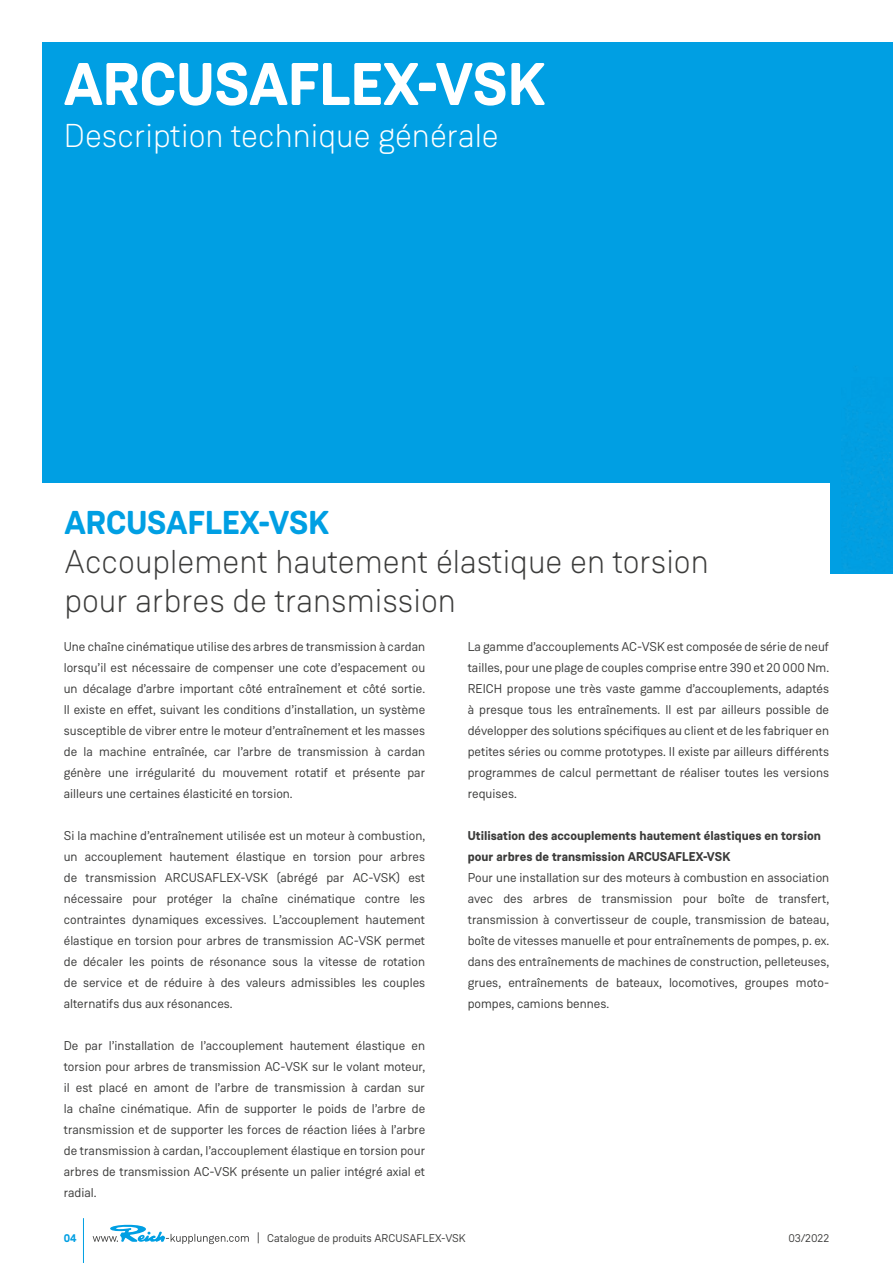
<style>
.page{position:relative;width:893px;height:1263px;background:#fff}
.page>*{position:absolute;margin:0;border:0;box-sizing:border-box;transform-origin:0 0}
.t1{font:700 60px "Weissenhof Grotesk";color:#fff}
.t2{font:300 33px/39px "Weissenhof Grotesk";color:#3c3c3b}
.t3{font:300 33px "Weissenhof Grotesk";color:#fff}
.t4{font:700 33px "Weissenhof Grotesk";color:#009fe3}
.t5{font:12.75px/21px "Weissenhof Grotesk";color:#3c3c3b;text-align:justify}
.t6{font:700 12.75px/21px "Weissenhof Grotesk";color:#3c3c3b}
.t7{font:11.25px "Weissenhof Grotesk";color:#3c3c3b}
.t8{font:700 11.25px "Weissenhof Grotesk";color:#009fe3}
</style>
<div class="page">
<hr style="left:83px;top:1218px;width:1px;height:45px;background:#009fe3">
<svg style="left:93px;top:1224px;width:156px;height:20px"></svg>
<div style="left:43px;top:43px;width:850px;height:531px;background:#009fe3"></div>
<div style="left:0;top:483px;width:829px;height:105px;background:#fff"></div>
<h1 class="t1" style="left:64px;top:46px;width:484px">ARCUSAFLEX-VSK</h1>
<h2 class="t3" style="left:64px;top:116px;width:437px">Description technique générale</h2>
<h2 class="t4" style="left:64px;top:502px;width:267px">ARCUSAFLEX-VSK</h2>
<h2 class="t2" style="left:64px;top:542px;width:646px">Accouplement hautement élastique en torsion pour arbres de transmission</h2>
<p class="t5" style="left:64px;top:636px;width:363px">Une chaîne cinématique utilise des arbres de transmission à cardan lorsqu’il est nécessaire de compenser une cote d’espacement ou un décalage d’arbre important côté entraînement et côté sortie.<br>Il existe en effet, suivant les conditions d’installation, un système susceptible de vibrer entre le moteur d’entraînement et les masses de la machine entraînée, car l’arbre de transmission à cardan génère une irrégularité du mouvement rotatif et présente par ailleurs une certaines élasticité en torsion.</p>
<p class="t5" style="left:64px;top:825px;width:363px">Si la machine d’entraînement utilisée est un moteur à combustion, un accouplement hautement élastique en torsion pour arbres de transmission ARCUSAFLEX-VSK (abrégé par AC-VSK) est nécessaire pour protéger la chaîne cinématique contre les contraintes dynamiques excessives. L’accouplement hautement élastique en torsion pour arbres de transmission AC-VSK permet de décaler les points de résonance sous la vitesse de rotation de service et de réduire à des valeurs admissibles les couples alternatifs dus aux résonances.</p>
<p class="t5" style="left:64px;top:1035px;width:363px">De par l’installation de l’accouplement hautement élastique en torsion pour arbres de transmission AC-VSK sur le volant moteur, il est placé en amont de l’arbre de transmission à cardan sur la chaîne cinématique. Afin de supporter le poids de l’arbre de transmission et de supporter les forces de réaction liées à l’arbre de transmission à cardan, l’accouplement élastique en torsion pour arbres de transmission AC-VSK présente un palier intégré axial et radial.</p>
<p class="t5" style="left:468px;top:636px;width:363px">La gamme d’accouplements AC-VSK est composée de série de neuf tailles, pour une plage de couples comprise entre 390 et 20 000 Nm.<br>REICH propose une très vaste gamme d’accouplements, adaptés à presque tous les entraînements. Il est par ailleurs possible de développer des solutions spécifiques au client et de les fabriquer en petites séries ou comme prototypes. Il existe par ailleurs différents programmes de calcul permettant de réaliser toutes les versions requises.</p>
<p class="t6" style="left:468px;top:825px;width:355px">Utilisation des accouplements hautement élastiques en torsion pour arbres de transmission ARCUSAFLEX-VSK</p>
<p class="t5" style="left:468px;top:867px;width:363px">Pour une installation sur des moteurs à combustion en association avec des arbres de transmission pour boîte de transfert, transmission à convertisseur de couple, transmission de bateau, boîte de vitesses manuelle et pour entraînements de pompes, p. ex. dans des entraînements de machines de construction, pelleteuses, grues, entraînements de bateaux, locomotives, groupes moto&shy;pompes, camions bennes.</p>
<p class="t8" style="left:64px;top:1231px;width:14px">04</p>
<p class="t7" style="left:267px;top:1231px;width:200px">Catalogue de produits ARCUSAFLEX-VSK</p>
<p class="t7" style="left:788px;top:1231px;width:42px">03/2022</p>
</div>
